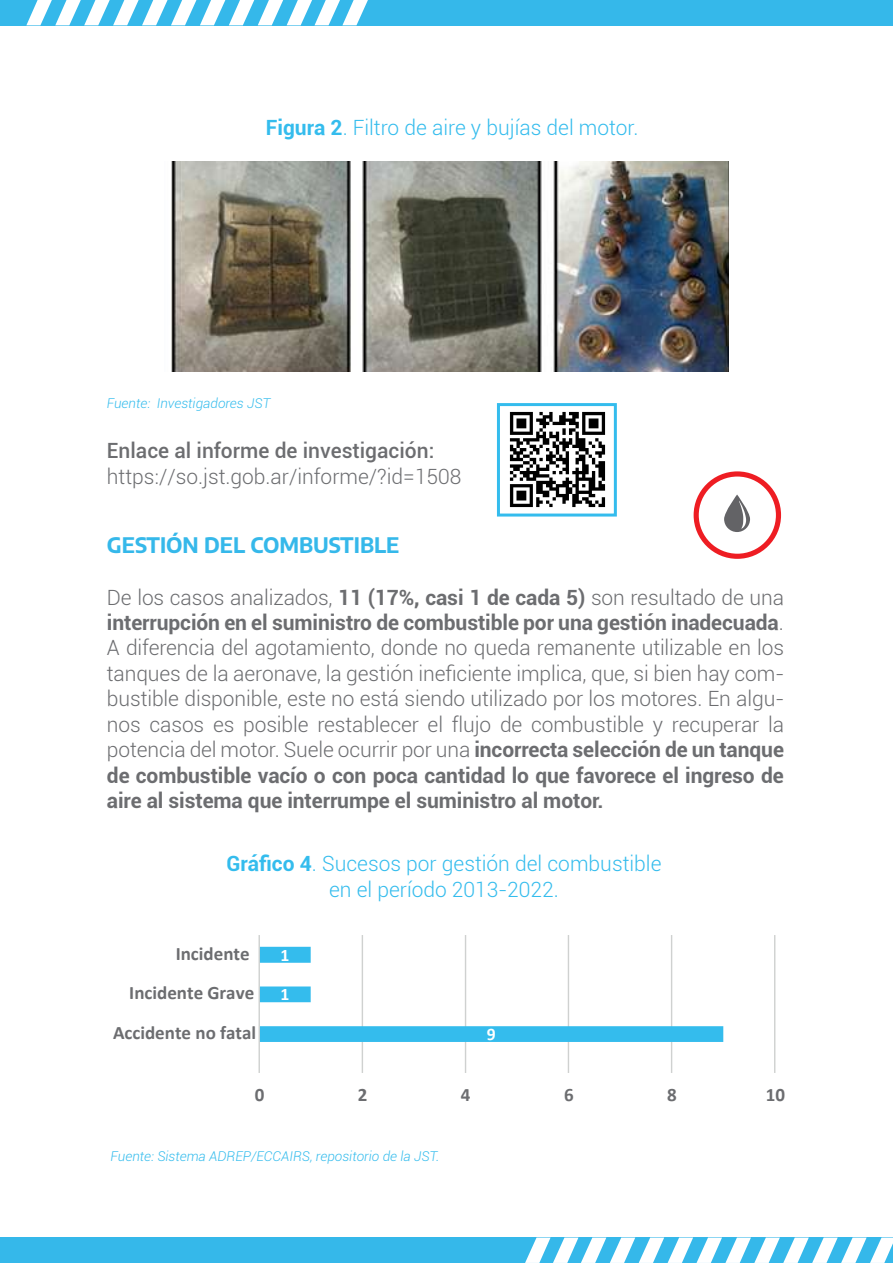
<style>
.page{position:relative;width:893px;height:1263px;background:#fff}
.page>*{position:absolute;margin:0;border:0;box-sizing:border-box;transform-origin:0 0}
.t1{font:300 21px/25.5px "Roboto";letter-spacing:-.005em;color:#6c6d70;text-align:justify}
.t2{font:300 21px/25.5px "Roboto";color:#34bced;text-align:center}
.t3{font:500 21px "Roboto";color:#6c6d70}
.t4{font:700 21px "Encode Sans";color:#35b8ea}
.t5{font:700 19.05px "Calibri";color:#6c6d70}
.t6{font:700 17.55px "Calibri";color:#fff}
.t7{font:italic 300 13.5px "Roboto";color:#34bced}
.s1{font-weight:700}
</style>
<div class="page">
<div style="left:694px;top:471px;width:87px;height:88px;border:5px solid #ee1d23;border-radius:50%"></div>
<div style="left:0;top:0;width:893px;height:25px;background:#35b8ea"></div>
<svg style="left:26px;top:0;width:342px;height:25px"></svg>
<div style="left:0;top:1237px;width:893px;height:26px;background:#35b8ea"></div>
<svg style="left:525px;top:1237px;width:368px;height:26px"></svg>
<img style="left:171px;top:162px;width:557px;height:210px">
<hr style="left:774px;top:935px;width:1px;height:138px;background:#cfd1d0">
<hr style="left:671px;top:935px;width:1px;height:138px;background:#cfd1d0">
<hr style="left:568px;top:935px;width:1px;height:138px;background:#cfd1d0">
<hr style="left:465px;top:935px;width:1px;height:138px;background:#cfd1d0">
<hr style="left:362px;top:935px;width:1px;height:138px;background:#cfd1d0">
<svg style="left:260px;top:947px;width:463px;height:95px"></svg>
<hr style="left:259px;top:935px;width:1px;height:138px;background:#cfd1d0">
<svg style="left:724px;top:494px;width:26px;height:38px"></svg>
<img style="left:497px;top:411px;width:120px;height:106px">
<div style="left:497px;top:403px;width:120px;height:113px;border:3px solid #34bced"></div>
<p class="t2" style="left:266px;top:114px;width:374px"><span class="s1">Figura 2</span>. Filtro de aire y bujías del motor.</p>
<p class="t7" style="left:107px;top:394px;width:165px">Fuente: Investigadores JST</p>
<p class="t3" style="left:107px;top:436px;width:329px">Enlace al informe de investigación:</p>
<p class="t1" style="left:107px;top:463px;width:356px">https://so.jst.gob.ar/informe/?id=1508</p>
<p class="t4" style="left:107px;top:530px;width:294px">GESTIÓN DEL COMBUSTIBLE</p>
<p class="t1" style="left:107px;top:584px;width:679px">De los casos analizados, <span class="s1">11 (17%, casi 1 de cada 5)</span> son resultado de una <span class="s1">interrupción en el suministro de combustible por una gestión inadecuada</span>.<br>A diferencia del agotamiento, donde no queda remanente utilizable en los tanques de la aeronave, la gestión ineficiente implica, que, si bien hay com&shy;bustible disponible, este no está siendo utilizado por los motores. En algu&shy;nos casos es posible restablecer el flujo de combustible y recuperar la potencia del motor. Suele ocurrir por una <span class="s1">incorrecta selección de un tanque de combustible vacío o con poca cantidad lo que favorece el ingreso de aire al sistema que interrumpe el suministro al motor.</span></p>
<p class="t2" style="left:226px;top:850px;width:437px"><span class="s1">Gráfico 4</span>. Sucesos por gestión del combustible en el período 2013-2022.</p>
<p class="t5" style="left:176px;top:940px;width:76px">Incidente</p>
<p class="t6" style="left:281px;top:942px;width:10px">1</p>
<p class="t5" style="left:129px;top:979px;width:126px">Incidente Grave</p>
<p class="t6" style="left:281px;top:982px;width:10px">1</p>
<p class="t5" style="left:113px;top:1019px;width:145px">Accidente no fatal</p>
<p class="t6" style="left:487px;top:1022px;width:10px">9</p>
<p class="t5" style="left:255px;top:1081px;width:11px">0</p>
<p class="t5" style="left:358px;top:1081px;width:11px">2</p>
<p class="t5" style="left:461px;top:1081px;width:11px">4</p>
<p class="t5" style="left:564px;top:1081px;width:11px">6</p>
<p class="t5" style="left:667px;top:1081px;width:11px">8</p>
<p class="t5" style="left:766px;top:1081px;width:21px">10</p>
<p class="t7" style="left:111px;top:1147px;width:330px">Fuente: Sistema ADREP/ECCAIRS, repositorio de la JST.</p>
</div>
